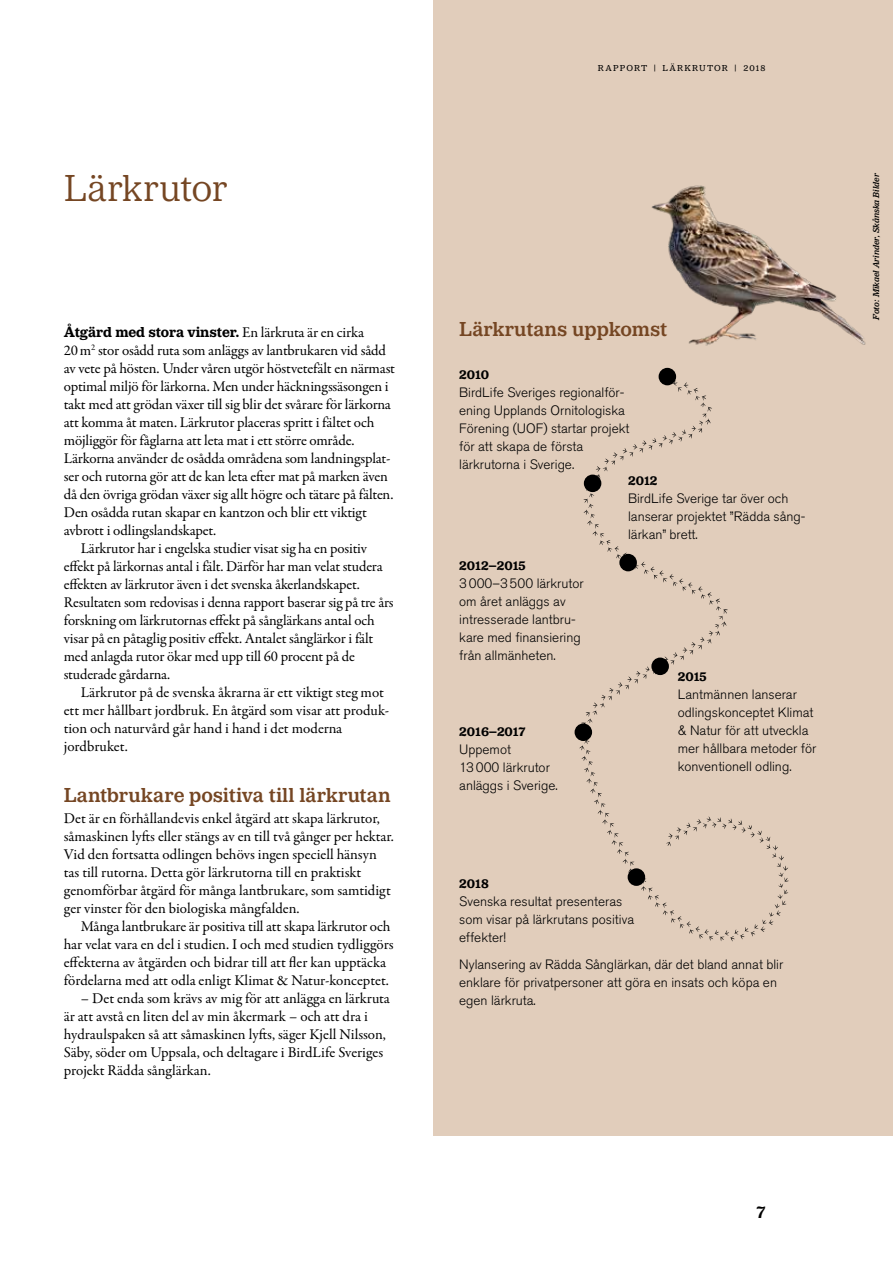
<style>
.page{position:relative;width:893px;height:1263px;background:#fff}
.page>*{position:absolute;margin:0;border:0;box-sizing:border-box;transform-origin:0 0}
.t1{font:300 39px "Lantmannen Serif";letter-spacing:-.01em;color:#754623}
.t2{font:500 21px "Lantmannen Serif";color:#754623}
.t3{font:500 18px "Lantmannen Serif";color:#000}
.t4{font:15px/18px "Garamond Premr Pro";letter-spacing:-.01em;color:#000}
.t5{font:700 15px "Lantmannen Serif";letter-spacing:-.005em;color:#000}
.t6{font:300 13.5px/18px "Akzidenz Grotesk BQ";color:#000}
.t7{font:700 13.5px "Lantmannen Serif";color:#000}
.t8{font:italic 500 9px "Lantmannen Serif";letter-spacing:-.005em;color:#000}
.t9{font:9px "Lantmannen Serif";letter-spacing:.13em;color:#000}
.s1{font-family:"Garamond Premr Pro";font-weight:400}
</style>
<div class="page">
<div style="left:434px;top:0;width:459px;height:1135px;background:#e1cdbb"></div>
<svg style="left:579px;top:380px;width:210px;height:561px"></svg>
<div style="left:659px;top:368px;width:17px;height:17px;background:#000;border-radius:50%"></div>
<div style="left:584px;top:475px;width:17px;height:17px;background:#000;border-radius:50%"></div>
<div style="left:619px;top:554px;width:18px;height:17px;background:#000;border-radius:50%"></div>
<div style="left:651px;top:657px;width:18px;height:18px;background:#000;border-radius:50%"></div>
<div style="left:575px;top:723px;width:17px;height:18px;background:#000;border-radius:50%"></div>
<div style="left:628px;top:868px;width:17px;height:18px;background:#000;border-radius:50%"></div>
<img style="left:651px;top:185px;width:215px;height:161px">
<h1 class="t1" style="left:64px;top:167px;width:165px">Lärkrutor</h1>
<p class="t5" style="left:64px;top:323px;width:302px">Åtgärd med stora vinster. <span class="s1">En lärkruta är en cirka</span></p>
<p class="t4" style="left:64px;top:341px;width:324px">20m<sup>2</sup> stor osådd ruta som anläggs av lantbrukaren vid sådd</p>
<p class="t4" style="left:64px;top:359px;width:333px">av vete på hösten. Under våren utgör höstvetefält en närmast</p>
<p class="t4" style="left:64px;top:377px;width:326px">optimal miljö för lärkorna. Men under häckningssäsongen i</p>
<p class="t4" style="left:64px;top:395px;width:329px">takt med att grödan växer till sig blir det svårare för lärkorna</p>
<p class="t4" style="left:64px;top:413px;width:312px">att komma åt maten. Lärkrutor placeras spritt i fältet och</p>
<p class="t4" style="left:64px;top:431px;width:292px">möjliggör för fåglarna att leta mat i ett större område.</p>
<p class="t4" style="left:64px;top:449px;width:328px">Lärkorna använder de osådda områdena som landningsplat-</p>
<p class="t4" style="left:64px;top:467px;width:326px">ser och rutorna gör att de kan leta efter mat på marken även</p>
<p class="t4" style="left:64px;top:485px;width:331px">då den övriga grödan växer sig allt högre och tätare på fälten.</p>
<p class="t4" style="left:64px;top:503px;width:305px">Den osådda rutan skapar en kantzon och blir ett viktigt</p>
<p class="t4" style="left:64px;top:521px;width:154px">avbrott i odlingslandskapet.</p>
<p class="t4" style="left:81px;top:539px;width:288px">Lärkrutor har i engelska studier visat sig ha en positiv</p>
<p class="t4" style="left:64px;top:557px;width:320px">effekt på lärkornas antal i fält. Därför har man velat studera</p>
<p class="t4" style="left:64px;top:575px;width:298px">effekten av lärkrutor även i det svenska åkerlandskapet.</p>
<p class="t4" style="left:64px;top:593px;width:331px">Resultaten som redovisas i denna rapport baserar sig på tre års</p>
<p class="t4" style="left:64px;top:611px;width:313px">forskning om lärkrutornas effekt på sånglärkans antal och</p>
<p class="t4" style="left:64px;top:629px;width:311px">visar på en påtaglig positiv effekt. Antalet sånglärkor i fält</p>
<p class="t4" style="left:64px;top:647px;width:293px">med anlagda rutor ökar med upp till 60 procent på de</p>
<p class="t4" style="left:64px;top:665px;width:108px">studerade gårdarna.</p>
<p class="t4" style="left:81px;top:683px;width:305px">Lärkrutor på de svenska åkrarna är ett viktigt steg mot</p>
<p class="t4" style="left:64px;top:701px;width:327px">ett mer hållbart jordbruk. En åtgärd som visar att produk-</p>
<p class="t4" style="left:64px;top:719px;width:280px">tion och naturvård går hand i hand i det moderna</p>
<p class="t4" style="left:64px;top:737px;width:65px">jordbruket.</p>
<h2 class="t2" style="left:64px;top:783px;width:328px">Lantbrukare positiva till lärkrutan</h2>
<p class="t4" style="left:64px;top:809px;width:332px">Det är en förhållandevis enkel åtgärd att skapa lärkrutor, såmaskinen lyfts eller stängs av en till två gånger per hektar.<br>Vid den fortsatta odlingen behövs ingen speciell hänsyn tas till rutorna. Detta gör lärkrutorna till en praktiskt genomförbar åtgärd för många lantbrukare, som samtidigt ger vinster för den biologiska mångfalden.</p>
<p class="t4" style="left:64px;top:917px;width:331px;text-indent:17px">Många lantbrukare är positiva till att skapa lärkrutor och har velat vara en del i studien. I och med studien tydliggörs effekterna av åtgärden och bidrar till att fler kan upptäcka fördelarna med att odla enligt Klimat &amp; Natur-konceptet.</p>
<p class="t4" style="left:64px;top:989px;width:328px;text-indent:17px">– Det enda som krävs av mig för att anlägga en lärkruta är att avstå en liten del av min åkermark – och att dra i hydraulspaken så att såmaskinen lyfts, säger Kjell Nilsson, Säby, söder om Uppsala, och deltagare i BirdLife Sveriges projekt Rädda sånglärkan.</p>
<p class="t9" style="left:598px;top:63px;width:169px">RAPPORT | LÄRKRUTOR | 2018</p>
<h2 class="t2" style="left:459px;top:317px;width:210px">Lärkrutans uppkomst</h2>
<p class="t7" style="left:459px;top:366px;width:32px">2010</p>
<p class="t6" style="left:459px;top:383px;width:172px">BirdLife Sveriges regionalför&shy;ening Upplands Ornitologiska<br>Förening (UOF) startar projekt för att skapa de första lärkrutorna i Sverige.</p>
<p class="t7" style="left:628px;top:473px;width:31px">2012</p>
<p class="t6" style="left:628px;top:490px;width:179px">BirdLife Sverige tar över och lanserar projektet ”Rädda sång&shy;lärkan” brett.</p>
<p class="t7" style="left:459px;top:558px;width:68px">2012–2015</p>
<p class="t6" style="left:459px;top:574px;width:126px">3000–3500 lärkrutor om året anläggs av intresserade lantbru&shy;kare med finansiering från allmänheten.</p>
<p class="t7" style="left:678px;top:669px;width:30px">2015</p>
<p class="t6" style="left:678px;top:686px;width:140px">Lantmännen lanserar odlingskonceptet Klimat &amp; Natur för att utveckla mer hållbara metoder för konventionell odling.</p>
<p class="t7" style="left:459px;top:723px;width:68px">2016–2017</p>
<p class="t6" style="left:459px;top:740px;width:100px">Uppemot<br>13000 lärkrutor anläggs i Sverige.</p>
<p class="t7" style="left:459px;top:876px;width:31px">2018</p>
<p class="t6" style="left:459px;top:892px;width:176px">Svenska resultat presenteras som visar på lärkrutans positiva effekter!</p>
<p class="t6" style="left:459px;top:955px;width:326px">Nylansering av Rädda Sånglärkan, där det bland annat blir enklare för privatpersoner att göra en insats och köpa en egen lärkruta.</p>
<p class="t8" style="left:871px;top:320px;width:148px;rotate:-90deg">Foto: Mikael Arinder, Skånska Bilder</p>
<p class="t3" style="left:756px;top:1202px;width:10px">7</p>
</div>
